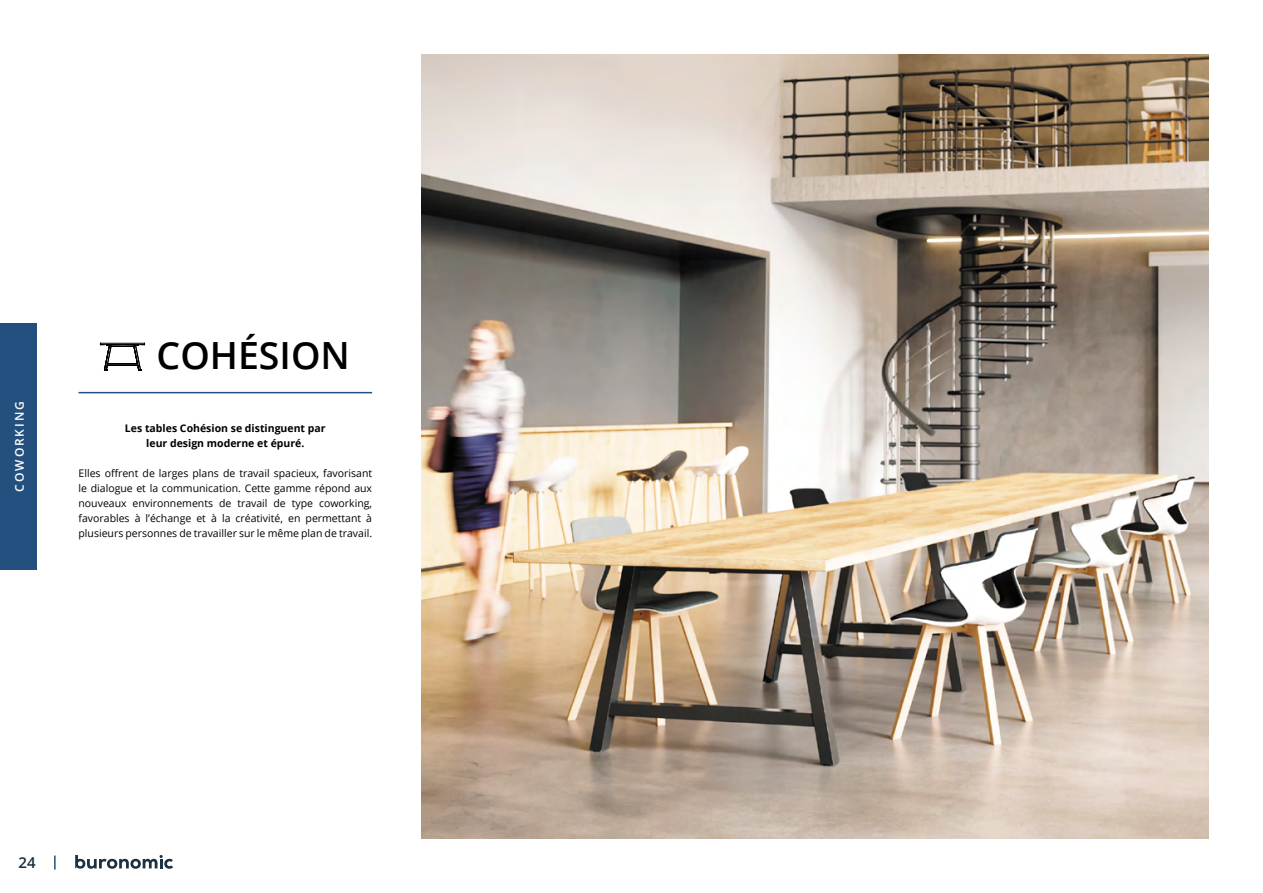
<style>
.page{position:relative;width:1263px;height:893px;background:#fff}
.page>*{position:absolute;margin:0;border:0;box-sizing:border-box;transform-origin:0 0}
.Titre_Gamme_Page_Int{font:600 37.5px "Open Sans";color:#000}
.t1{font:600 15px "Open Sans";color:#112f3f}
.t2{font:600 12px "Open Sans";letter-spacing:.16em;color:#fff}
.Descriptif_Gamme_Pag{font:10.5px/15px "Open Sans";color:#000;text-align:justify}
.Descriptif_Gamme_Pag-2{font:700 10.5px "Open Sans";color:#000}
</style>
<div class="page">
<svg style="left:75px;top:855px;width:98px;height:14px"></svg>
<svg style="left:54px;top:855px;width:2px;height:15px"></svg>
<div style="left:0;top:323px;width:36px;height:247px;background:#245080"></div>
<img style="left:421px;top:54px;width:788px;height:785px">
<hr style="left:79px;top:392px;width:293px;height:1px;background:#245080">
<svg style="left:100px;top:343px;width:45px;height:28px"></svg>
<p class="t2" style="left:11px;top:492px;width:92px;rotate:-90deg">COWORKING</p>
<p class="Titre_Gamme_Page_Int" style="left:157px;top:330px;width:195px">COHÉSION</p>
<p class="Descriptif_Gamme_Pag-2" style="left:125px;top:421px;width:202px">Les tables Cohésion se distinguent par</p>
<p class="Descriptif_Gamme_Pag-2" style="left:146px;top:436px;width:160px">leur design moderne et épuré.</p>
<p class="Descriptif_Gamme_Pag" style="left:79px;top:465px;width:295px">Elles offrent de larges plans de travail spacieux, favorisant le dialogue et la communication. Cette gamme répond aux nouveaux environnements de travail de type coworking, favorables à l’échange et à la créativité, en permettant à plusieurs personnes de travailler sur le même plan de travail.</p>
<h2 class="t1" style="left:18px;top:852px;width:19px">24</h2>
</div>
